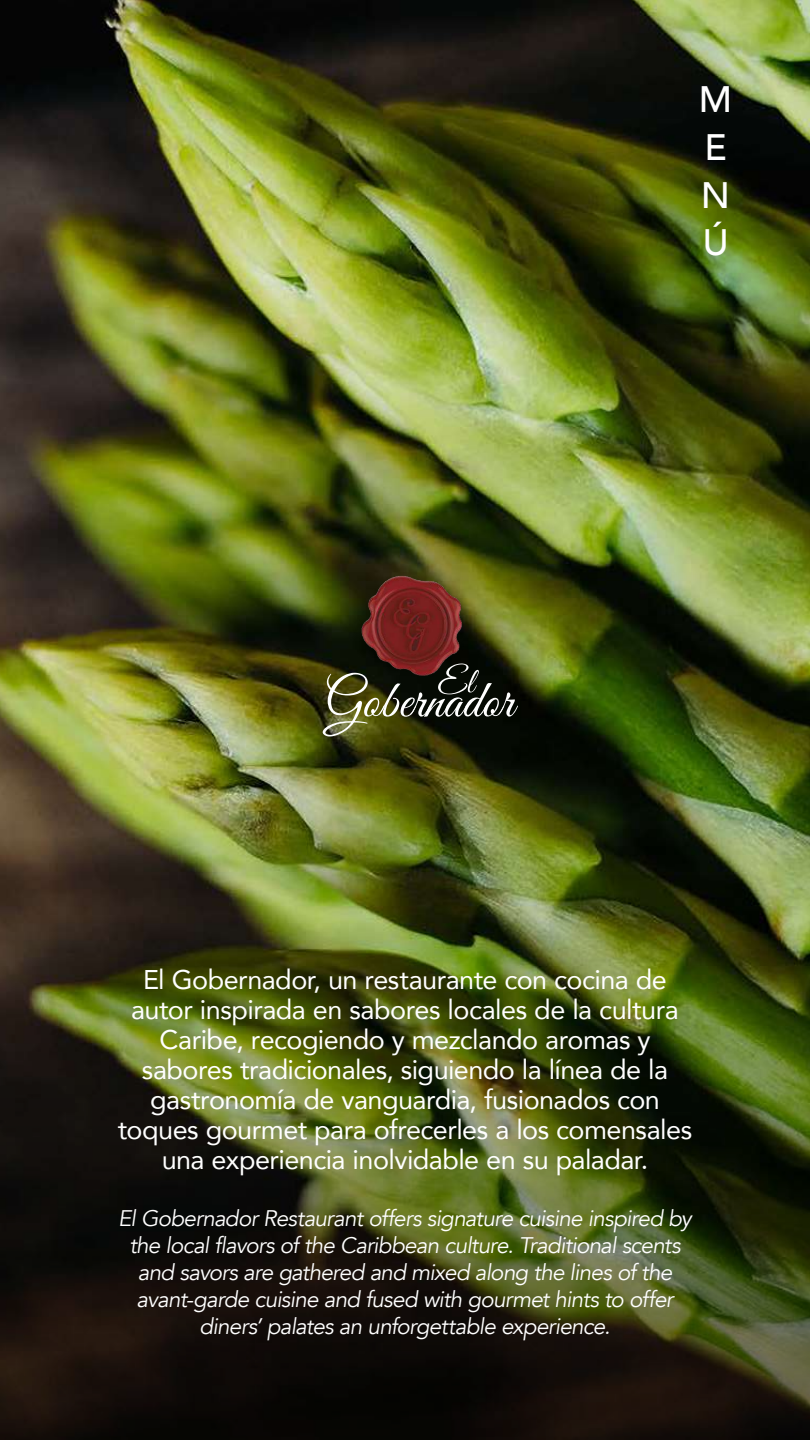
<style>
.page{position:relative;width:810px;height:1440px;background:#fff}
.page>*{position:absolute;margin:0;border:0;box-sizing:border-box;transform-origin:0 0}
.t1{font:500 36.75px/47.8px "Avenir";color:#fff;text-align:justify}
.t2{font:27px/30px "Avenir";letter-spacing:-.02em;color:#fff;text-align:center}
.t3{font:italic 22.5px/27px "Avenir";letter-spacing:-.035em;color:#fff;text-align:center}
</style>
<div class="page">
<img style="left:0;top:0;width:810px;height:876px">
<img style="left:0;top:876px;width:810px;height:564px">
<svg style="left:323px;top:689px;width:195px;height:47px;background:#494b32"></svg>
<img style="left:273px;top:563px;width:264px;height:126px">
<svg style="left:582px;top:114px;width:228px;height:285px;background:#35400c"></svg>
<h1 class="t1" style="left:699px;top:73px;width:32px">M E N Ú</h1>
<p class="t2" style="left:118px;top:964px;width:576px">El Gobernador, un restaurante con cocina de autor inspirada en sabores locales de la cultura Caribe, recogiendo y mezclando aromas y sabores tradicionales, siguiendo la línea de la gastronomía de vanguardia, fusionados con toques gourmet para ofrecerles a los comensales una experiencia inolvidable en su paladar.</p>
<p class="t3" style="left:118px;top:1205px;width:575px">El Gobernador Restaurant offers signature cuisine inspired by the local flavors of the Caribbean culture. Traditional scents and savors are gathered and mixed along the lines of the avant-garde cuisine and fused with gourmet hints to offer diners’ palates an unforgettable experience.</p>
</div>
